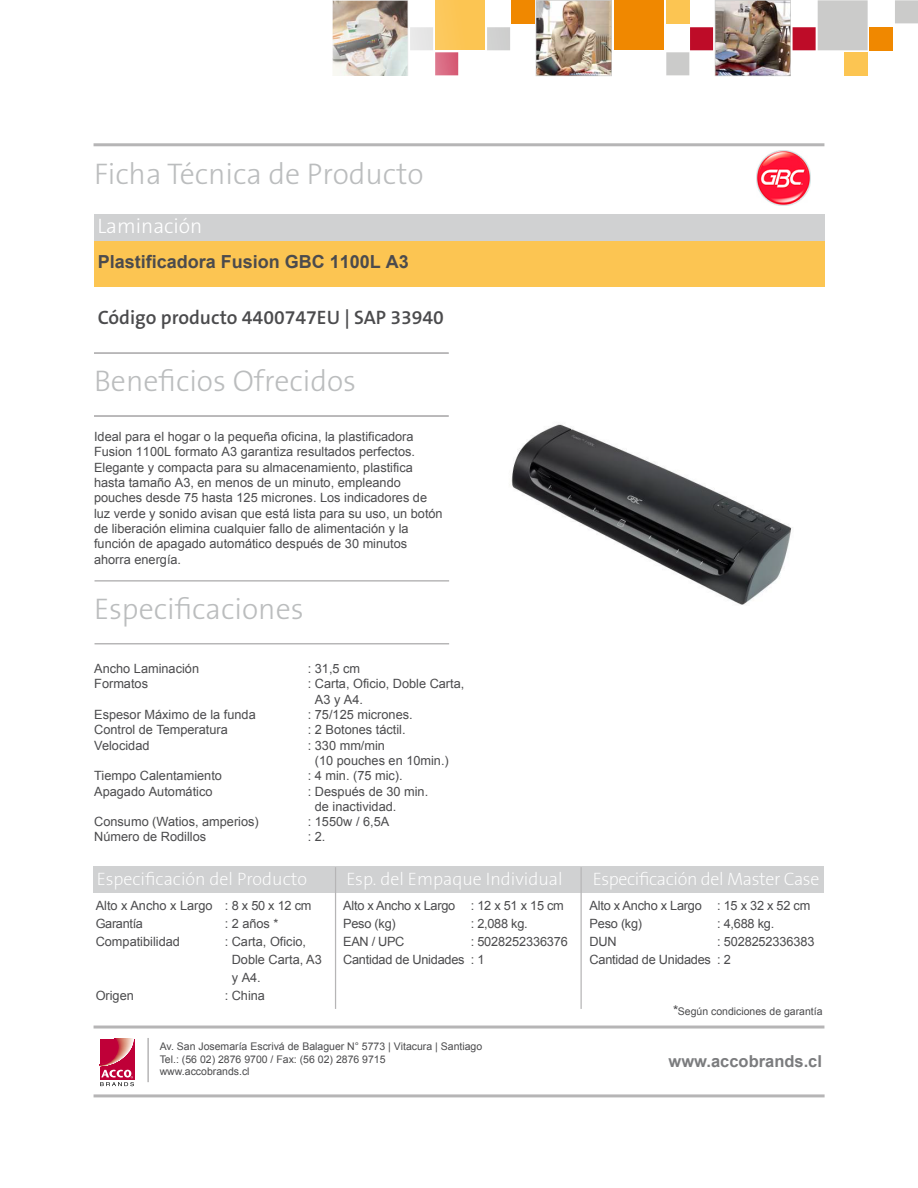
<style>
.page{position:relative;width:918px;height:1188px;background:#fff}
.page>*{position:absolute;margin:0;border:0;box-sizing:border-box;transform-origin:0 0}
.t1{font:30px "The Sans KENSINGTON3 Li";color:#bbbdbe}
.t2{font:21px "The Sans KENSINGTON3 Li";color:#fff}
.t3{font:19.5px "The Sans KENSINGTON6 SB";color:#4b4b4d}
.t4{font:18px "The Sans KENSINGTON2 XL";color:#fff}
.t5{font:700 18px "Arial";color:#4b4b4d}
.t6{font:18px "The Sans KENSINGTON2 XL";letter-spacing:-.02em;color:#fff}
.t7{font:700 16.5px "Arial";color:#7b7c7e}
.t8{font:12.75px/15.3px "Arial";color:#4b4b4d}
.t9{font:12.75px/18px "Arial";letter-spacing:-.02em;color:#4b4b4d}
.t10{font:10.5px/12.6px "Arial";color:#4b4b4d}
.s1{font-size:13.5px}
</style>
<div class="page">
<div style="left:435px;top:0;width:50px;height:50px;background:#fcc552"></div>
<img style="left:536px;top:0;width:76px;height:76px">
<div style="left:614px;top:0;width:50px;height:50px;background:#f08800"></div>
<svg style="left:487px;top:27px;width:23px;height:23px"></svg>
<div style="left:870px;top:27px;width:23px;height:23px;background:#f08800"></div>
<svg style="left:895px;top:0;width:23px;height:23px"></svg>
<svg style="left:332px;top:0;width:126px;height:76px"></svg>
<div style="left:511px;top:0;width:23px;height:23px;background:#f08800"></div>
<img style="left:666px;top:0;width:202px;height:76px">
<div style="left:666px;top:0;width:23px;height:23px;background:#fcc552"></div>
<hr style="left:94px;top:143px;width:730px;height:3px;background:#b6b5b6">
<hr style="left:94px;top:1026px;width:730px;height:3px;background:#b6b5b6">
<hr style="left:94px;top:1094px;width:731px;height:3px;background:#b6b5b6">
<svg style="left:99px;top:1038px;width:36px;height:49px"></svg>
<svg style="left:100px;top:1039px;width:34px;height:47px;background:#cb4b6a"></svg>
<div style="left:94px;top:866px;width:730px;height:27px;background:#d0d1d2"></div>
<hr style="left:335px;top:867px;width:1px;height:142px;background:#b6b5b6">
<hr style="left:581px;top:867px;width:1px;height:142px;background:#b6b5b6">
<hr style="left:147px;top:1038px;width:2px;height:44px;background:#b6b5b6">
<hr style="left:94px;top:352px;width:355px;height:2px;background:#b6b5b6">
<hr style="left:94px;top:415px;width:355px;height:2px;background:#b6b5b6">
<div style="left:94px;top:240px;width:731px;height:47px;background:#fcc552"></div>
<div style="left:94px;top:214px;width:731px;height:26px;background:#d0d1d2"></div>
<hr style="left:95px;top:580px;width:354px;height:2px;background:#b6b5b6">
<hr style="left:95px;top:643px;width:354px;height:1px;background:#b6b5b6">
<img style="left:756px;top:151px;width:55px;height:55px">
<img style="left:511px;top:424px;width:281px;height:181px">
<h1 class="t1" style="left:94px;top:158px;width:331px">Ficha Técnica de Producto</h1>
<h2 class="t2" style="left:97px;top:215px;width:107px">Laminación</h2>
<h3 class="t5" style="left:98px;top:250px;width:313px">Plastificadora Fusion GBC 1100L A3</h3>
<h3 class="t3" style="left:98px;top:307px;width:348px">Código producto 4400747EU | SAP 33940</h3>
<h1 class="t1" style="left:94px;top:365px;width:264px">Beneficios Ofrecidos</h1>
<p class="t8" style="left:94px;top:429px;width:350px">Ideal para el hogar o la pequeña oficina, la plastificadora Fusion 1100L formato A3 garantiza resultados perfectos.<br>Elegante y compacta para su almacenamiento, plastifica hasta tamaño A3, en menos de un minuto, empleando pouches desde 75 hasta 125 micrones. Los indicadores de luz verde y sonido avisan que está lista para su uso, un botón de liberación elimina cualquier fallo de alimentación y la función de apagado automático después de 30 minutos ahorra energía.</p>
<h1 class="t1" style="left:94px;top:592px;width:211px">Especificaciones</h1>
<p class="t8" style="left:94px;top:661px;width:106px">Ancho Laminación<br>Formatos</p>
<p class="t8" style="left:94px;top:707px;width:163px">Espesor Máximo de la funda<br>Control de Temperatura<br>Velocidad</p>
<p class="t8" style="left:94px;top:768px;width:129px">Tiempo Calentamiento<br>Apagado Automático</p>
<p class="t8" style="left:94px;top:814px;width:166px">Consumo (Watios, amperios)<br>Número de Rodillos</p>
<p class="t8" style="left:308px;top:661px;width:54px">: 31,5 cm</p>
<p class="t8" style="left:308px;top:676px;width:158px">: Carta, Oficio, Doble Carta,</p>
<p class="t8" style="left:315px;top:692px;width:50px">A3 y A4.</p>
<p class="t8" style="left:308px;top:707px;width:106px">: 75/125 micrones.</p>
<p class="t8" style="left:308px;top:722px;width:99px">: 2 Botones táctil.</p>
<p class="t8" style="left:308px;top:738px;width:79px">: 330 mm/min</p>
<p class="t8" style="left:315px;top:753px;width:135px">(10 pouches en 10min.)</p>
<p class="t8" style="left:308px;top:768px;width:96px">: 4 min. (75 mic).</p>
<p class="t8" style="left:308px;top:784px;width:122px">: Después de 30 min.</p>
<p class="t8" style="left:315px;top:799px;width:83px">de inactividad.</p>
<p class="t8" style="left:308px;top:814px;width:83px">: 1550w / 6,5A</p>
<p class="t8" style="left:308px;top:829px;width:19px">: 2.</p>
<h3 class="t4" style="left:97px;top:869px;width:212px">Especificación del Producto</h3>
<h3 class="t4" style="left:346px;top:869px;width:218px">Esp. del Empaque Individual</h3>
<h3 class="t6" style="left:593px;top:869px;width:228px">Especificación del Master Case</h3>
<p class="t8" style="left:96px;top:896px;width:118px;line-height:18px">Alto x Ancho x Largo<br>Garantía<br>Compatibilidad</p>
<p class="t8" style="left:96px;top:988px;width:40px">Origen</p>
<p class="t8" style="left:225px;top:898px;width:88px">: 8 x 50 x 12 cm</p>
<p class="t8" style="left:225px;top:916px;width:55px">: 2 años *</p>
<p class="t8" style="left:225px;top:934px;width:83px">: Carta, Oficio,</p>
<p class="t8" style="left:232px;top:952px;width:92px">Doble Carta, A3</p>
<p class="t8" style="left:232px;top:970px;width:31px">y A4.</p>
<p class="t8" style="left:225px;top:988px;width:42px">: China</p>
<p class="t9" style="left:343px;top:896px;width:123px">Alto x Ancho x Largo<br>Peso (kg)<br>EAN / UPC<br>Cantidad de Unidades</p>
<p class="t8" style="left:471px;top:896px;width:99px;line-height:18px">: 12 x 51 x 15 cm : 2,088 kg.<br>: 5028252336376 : 1</p>
<p class="t9" style="left:590px;top:896px;width:123px">Alto x Ancho x Largo<br>Peso (kg)<br>DUN<br>Cantidad de Unidades</p>
<p class="t8" style="left:717px;top:896px;width:99px;line-height:18px">: 15 x 32 x 52 cm : 4,688 kg.<br>: 5028252336383 : 2</p>
<p class="t10" style="left:673px;top:1005px;width:151px"><span class="s1">*</span>Según condiciones de garantía</p>
<p class="t10" style="left:160px;top:1040px;width:324px">Av. San Josemaría Escrivá de Balaguer N° 5773 | Vitacura | Santiago<br>Tel.: (56 02) 2876 9700 / Fax: (56 02) 2876 9715<br>www.accobrands.cl</p>
<p class="t7" style="left:669px;top:1050px;width:155px">www.accobrands.cl</p>
</div>
